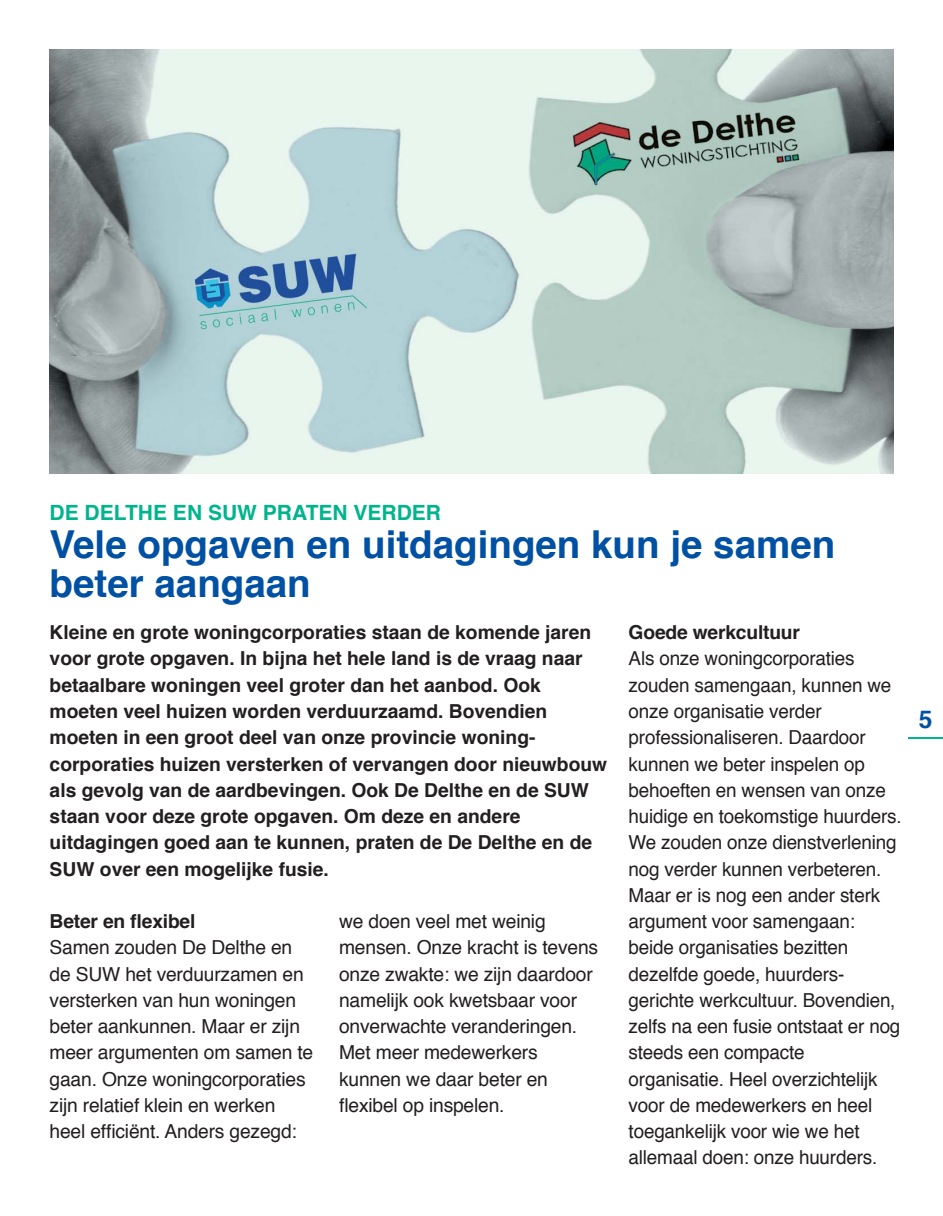
<style>
.page{position:relative;width:943px;height:1216px;background:#fff}
.page>*{position:absolute;margin:0;border:0;box-sizing:border-box;transform-origin:0 0}
.t1{font:700 38.5px/38.5px "Helvetica";color:#0050a3}
.t2{font:700 24.5px "Helvetica";color:#0050a3}
.t3{font:700 21px "Helvetica";color:#00b48d}
.t4{font:19.25px/26.2px "Helvetica";letter-spacing:-.01em;color:#231f20}
.t5{font:700 19.25px/26.2px "Helvetica";color:#231f20}
</style>
<div class="page">
<img style="left:50px;top:50px;width:782px;height:424px">
<img style="left:832px;top:50px;width:61px;height:424px">
<hr style="left:908px;top:737px;width:34px;height:1px;background:#00b48d">
<p class="t3" style="left:50px;top:503px;width:393px">DE DELTHE EN SUW PRATEN VERDER</p>
<h1 class="t1" style="left:50px;top:528px;width:787px">Vele opgaven en uitdagingen kun je samen beter aangaan</h1>
<p class="t5" style="left:50px;top:621px;width:559px">Kleine en grote woningcorporaties staan de komende jaren voor grote opgaven. In bijna het hele land is de vraag naar betaalbare woningen veel groter dan het aanbod. Ook moeten veel huizen worden verduurzaamd. Bovendien moeten in een groot deel van onze provincie woning&shy;corporaties huizen versterken of vervangen door nieuwbouw als gevolg van de aardbevingen. Ook De Delthe en de SUW staan voor deze grote opgaven. Om deze en andere uitdagingen goed aan te kunnen, praten de De Delthe en de SUW over een mogelijke fusie.</p>
<p class="t5" style="left:628px;top:620px;width:173px">Goede werkcultuur</p>
<p class="t4" style="left:628px;top:647px;width:274px">Als onze woningcorporaties zouden samengaan, kunnen we onze organisatie verder professionaliseren. Daardoor kunnen we beter inspelen op behoeften en wensen van onze huidige en toekomstige huurders.<br>We zouden onze dienstverlening nog verder kunnen verbeteren.<br>Maar er is nog een ander sterk argument voor samengaan: beide organisaties bezitten dezelfde goede, huurders&shy;gerichte werkcultuur. Bovendien, zelfs na een fusie ontstaat er nog steeds een compacte organisatie. Heel overzichtelijk voor de medewerkers en heel toegankelijk voor wie we het allemaal doen: onze huurders.</p>
<p class="t5" style="left:50px;top:909px;width:147px">Beter en flexibel</p>
<p class="t4" style="left:50px;top:936px;width:265px">Samen zouden De Delthe en de SUW het verduurzamen en versterken van hun woningen beter aankunnen. Maar er zijn meer argumenten om samen te gaan. Onze woningcorporaties zijn relatief klein en werken heel efficiënt. Anders gezegd:</p>
<p class="t4" style="left:339px;top:909px;width:260px">we doen veel met weinig mensen. Onze kracht is tevens onze zwakte: we zijn daardoor namelijk ook kwetsbaar voor onverwachte veranderingen.<br>Met meer medewerkers kunnen we daar beter en flexibel op inspelen.</p>
<p class="t2" style="left:918px;top:709px;width:15px">5</p>
</div>
